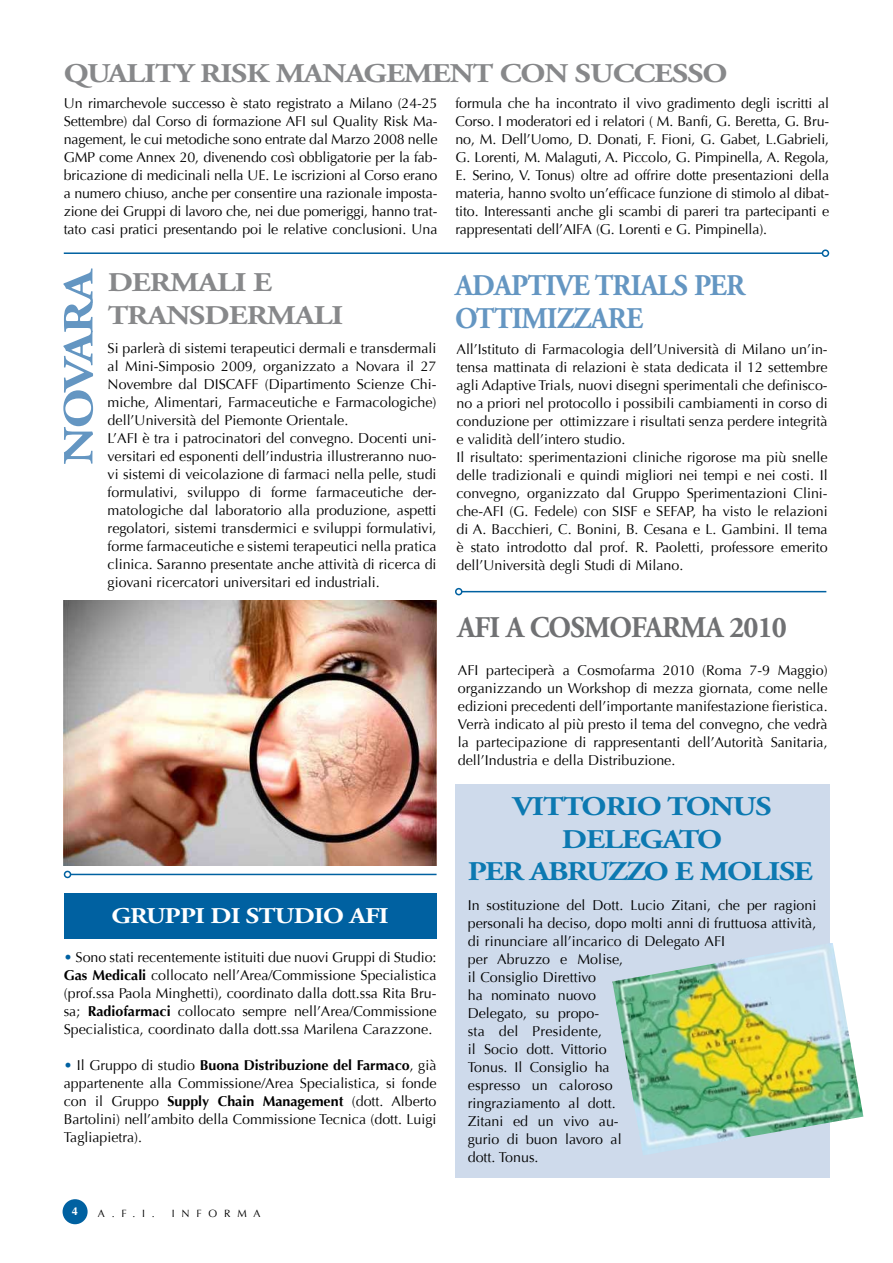
<style>
.page{position:relative;width:893px;height:1263px;background:#fff}
.page>*{position:absolute;margin:0;border:0;box-sizing:border-box;transform-origin:0 0}
.t1{font:700 42.9px "Adobe Garamond Pro";color:#6496c2;scale:1.18 1}
.t2{font:700 30px/33px "Adobe Garamond Pro";letter-spacing:-.03em;color:#6496c2;scale:.96 1}
.t3{font:700 30px "Adobe Garamond Pro";letter-spacing:-.03em;color:#707173;scale:.96 1}
.t4{font:700 27px/32.4px "Adobe Garamond Pro";letter-spacing:-.03em;color:#87888a;scale:1.18 1}
.t5{font:700 27px/32.4px "Adobe Garamond Pro";letter-spacing:-.04em;color:#0c79b1;text-align:center;scale:1.18 1}
.t6{font:700 22.5px "Adobe Garamond Pro";letter-spacing:-.03em;color:#fff;scale:1.18 1}
.t7{font:14.25px/18px "Optima";color:#000;text-align:justify}
.t8{font:700 11.25px "Optima";color:#fff}
.t9{font:10.5px "Optima";letter-spacing:.65em;color:#000}
.s1{color:#0061a1}
.s2{font-weight:700}
</style>
<div class="page">
<div style="left:63px;top:1199px;width:25px;height:25px;background:#0061a1;border-radius:50%"></div>
<div style="left:455px;top:784px;width:374px;height:394px;background:#cedaeb"></div>
<hr style="left:64px;top:252px;width:758px;height:2px;background:#0061a1">
<div style="left:822px;top:249px;width:7px;height:8px;border:2px solid #0061a1;border-radius:50%"></div>
<hr style="left:71px;top:874px;width:366px;height:1px;background:#0061a1">
<div style="left:64px;top:871px;width:7px;height:7px;border:2px solid #0061a1;border-radius:50%"></div>
<div style="left:64px;top:893px;width:373px;height:46px;background:#0061a1"></div>
<hr style="left:462px;top:591px;width:364px;height:1px;background:#0061a1">
<div style="left:455px;top:588px;width:7px;height:7px;border:2px solid #0061a1;border-radius:50%"></div>
<img style="left:64px;top:600px;width:373px;height:265px">
<img style="left:612px;top:943px;width:251px;height:212px">
<h3 class="t4" style="left:64px;top:58px;width:564px">QUALITY RISK MANAGEMENT CON SUCCESSO</h3>
<p class="t7" style="left:64px;top:94px;width:375px">Un rimarchevole successo è stato registrato a Milano (24-25<br>Settembre) dal Corso di formazione AFI sul Quality Risk Ma&shy;nagement, le cui metodiche sono entrate dal Marzo 2008 nelle GMP come Annex 20, divenendo così obbligatorie per la fab&shy;bricazione di medicinali nella UE. Le iscrizioni al Corso erano a numero chiuso, anche per consentire una razionale imposta&shy;zione dei Gruppi di lavoro che, nei due pomeriggi, hanno trat&shy;tato casi pratici presentando poi le relative conclusioni. Una</p>
<p class="t7" style="left:455px;top:94px;width:375px">formula che ha incontrato il vivo gradimento degli iscritti al Corso. I moderatori ed i relatori ( M. Banfi, G. Beretta, G. Bru&shy;no, M. Dell’Uomo, D. Donati, F. Fioni, G. Gabet, L.Gabrieli, G. Lorenti, M. Malaguti, A. Piccolo, G. Pimpinella, A. Regola, E. Serino, V. Tonus) oltre ad offrire dotte presentazioni della materia, hanno svolto un’efficace funzione di stimolo al dibat&shy;tito. Interessanti anche gli scambi di pareri tra partecipanti e rappresentati dell’AIFA (G. Lorenti e G. Pimpinella).</p>
<h1 class="t1" style="left:54px;top:465px;width:169px;rotate:-90deg">NOVARA</h1>
<h3 class="t4" style="left:108px;top:267px;width:201px">DERMALI E<br>TRANSDERMALI</h3>
<p class="t7" style="left:108px;top:339px;width:330px;text-align:left">Si parlerà di sistemi terapeutici dermali e transdermali al Mini-Simposio 2009, organizzato a Novara il 27<br>Novembre dal DISCAFF (Dipartimento Scienze Chi&shy;miche, Alimentari, Farmaceutiche e Farmacologiche) dell’Università del Piemonte Orientale.<br>L’AFI è tra i patrocinatori del convegno. Docenti uni&shy;versitari ed esponenti dell’industria illustreranno nuo&shy;vi sistemi di veicolazione di farmaci nella pelle, studi formulativi, sviluppo di forme farmaceutiche der&shy;matologiche dal laboratorio alla produzione, aspetti regolatori, sistemi transdermici e sviluppi formulativi, forme farmaceutiche e sistemi terapeutici nella pratica clinica. Saranno presentate anche attività di ricerca di giovani ricercatori universitari ed industriali.</p>
<h3 class="t6" style="left:112px;top:903px;width:236px">GRUPPI DI STUDIO AFI</h3>
<p class="t7" style="left:64px;top:948px;width:374px"><span class="s1">•</span> Sono stati recentemente istituiti due nuovi Gruppi di Studio:<br><span class="s2">Gas Medicali</span> collocato nell’Area/Commissione Specialistica (prof.ssa Paola Minghetti), coordinato dalla dott.ssa Rita Bru&shy;sa; <span class="s2">Radiofarmaci</span> collocato sempre nell’Area/Commissione Specialistica, coordinato dalla dott.ssa Marilena Carazzone.</p>
<p class="t7" style="left:64px;top:1056px;width:374px"><span class="s1">•</span> Il Gruppo di studio <span class="s2">Buona Distribuzione del Farmaco</span>, già appartenente alla Commissione/Area Specialistica, si fonde con il Gruppo <span class="s2">Supply Chain Management</span> (dott. Alberto Bartolini) nell’ambito della Commissione Tecnica (dott. Luigi Tagliapietra).</p>
<h2 class="t2" style="left:455px;top:269px;width:304px">ADAPTIVE TRIALS PER<br>OTTIMIZZARE</h2>
<p class="t7" style="left:456px;top:341px;width:373px;text-align:left">All’Istituto di Farmacologia dell’Università di Milano un’in&shy;tensa mattinata di relazioni è stata dedicata il 12 settembre agli Adaptive Trials, nuovi disegni sperimentali che definisco&shy;no a priori nel protocollo i possibili cambiamenti in corso di conduzione per ottimizzare i risultati senza perdere integrità e validità dell’intero studio.<br>Il risultato: sperimentazioni cliniche rigorose ma più snelle delle tradizionali e quindi migliori nei tempi e nei costi. Il convegno, organizzato dal Gruppo Sperimentazioni Clini&shy;che-AFI (G. Fedele) con SISF e SEFAP, ha visto le relazioni di A. Bacchieri, C. Bonini, B. Cesana e L. Gambini. Il tema è stato introdotto dal prof. R. Paoletti, professore emerito dell’Università degli Studi di Milano.</p>
<h2 class="t3" style="left:457px;top:610px;width:344px">AFI A COSMOFARMA 2010</h2>
<p class="t7" style="left:458px;top:661px;width:371px">AFI parteciperà a Cosmofarma 2010 (Roma 7-9 Maggio) organizzando un Workshop di mezza giornata, come nelle edizioni precedenti dell’importante manifestazione fieristica.<br>Verrà indicato al più presto il tema del convegno, che vedrà la partecipazione di rappresentanti dell’Autorità Sanitaria, dell’Industria e della Distribuzione.</p>
<h3 class="t5" style="left:468px;top:791px;width:294px">VITTORIO TONUS<br>DELEGATO<br>PER ABRUZZO E MOLISE</h3>
<p class="t7" style="left:468px;top:896px;width:350px;text-align:left">In sostituzione del Dott. Lucio Zitani, che per ragioni personali ha deciso, dopo molti anni di fruttuosa attività, di rinunciare all’incarico di Delegato AFI<br>per Abruzzo e Molise,<br>il Consiglio Direttivo<br>ha nominato nuovo<br>Delegato, su propo-<br>sta del Presidente,<br>il Socio dott. Vittorio<br>Tonus. Il Consiglio ha<br>espresso un caloroso<br>ringraziamento al dott.<br>Zitani ed un vivo au-<br>gurio di buon lavoro al<br>dott. Tonus.</p>
<p class="t8" style="left:72px;top:1205px;width:8px">4</p>
<p class="t9" style="left:98px;top:1207px;width:58px">A.F.I.</p>
<p class="t9" style="left:172px;top:1207px;width:89px">Inf orma</p>
</div>
